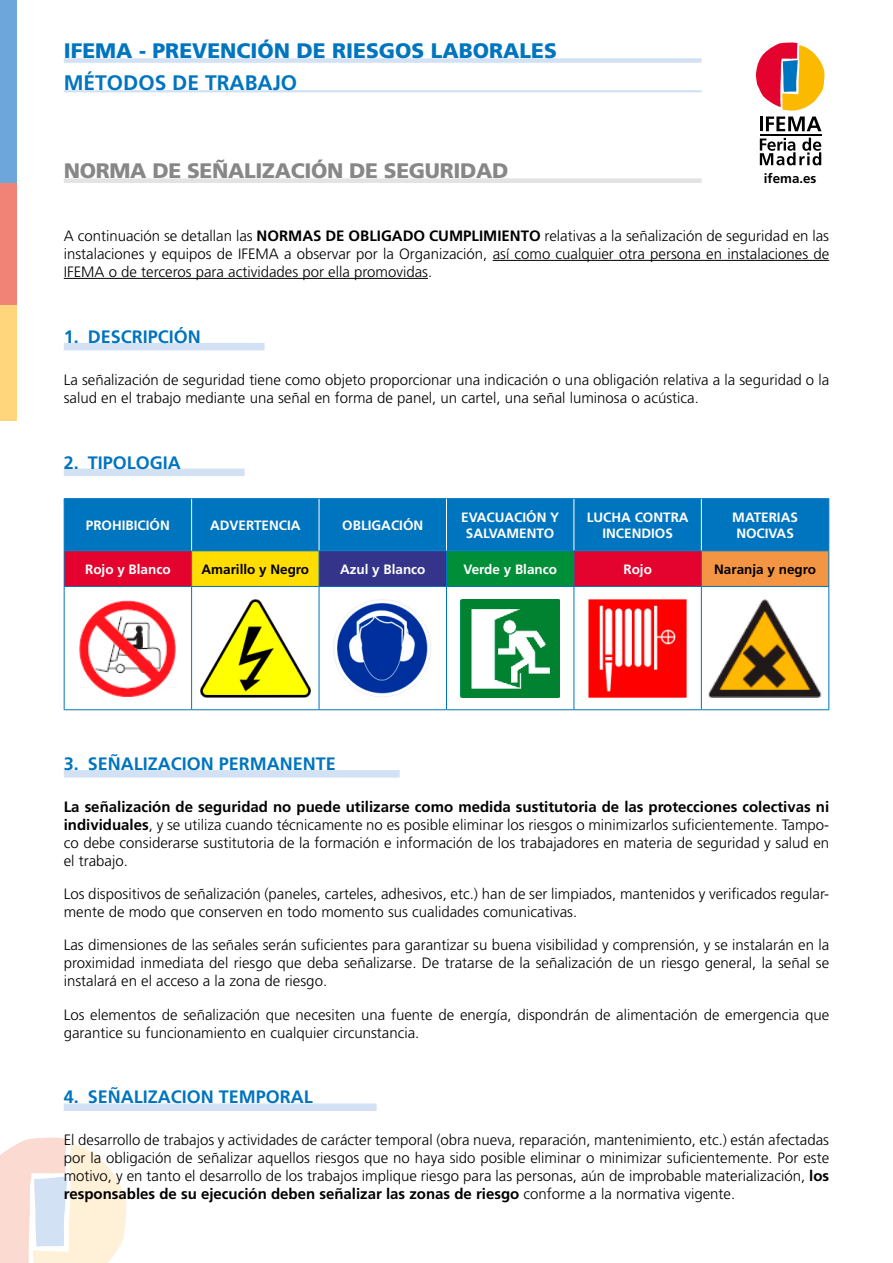
<style>
.page{position:relative;width:893px;height:1263px;background:#fff}
.page>*{position:absolute;margin:0;border:0;box-sizing:border-box;transform-origin:0 0}
.t1{font:900 21px "Frutiger LT Std";color:#0075bf}
.t2{font:900 21px "Frutiger LT Std";letter-spacing:-.015em;color:#878787}
.t3{font:700 21px "Frutiger LT Std";color:#0075bf}
.t4{font:700 18px "Frutiger LT Std";color:#0075bf}
.t5{font:300 15px/18px "Frutiger LT Std";color:#000;text-align:justify}
.t6{font:700 13.5px/16.5px "Frutiger LT Std";color:#fff;text-align:center}
.t7{font:700 13.5px "Frutiger LT Std";color:#000}
.t8{font:700 13.35px "Frutiger LT Std";color:#000}
.s1{font-weight:700}
</style>
<div class="page">
<div style="left:0;top:305px;width:17px;height:116px;background:#ffd67b"></div>
<div style="left:0;top:183px;width:17px;height:122px;background:#f08376"></div>
<div style="left:0;top:0;width:17px;height:183px;background:#6ca6db"></div>
<div style="left:64px;top:178px;width:638px;height:5px;background:#e3e3e3"></div>
<svg style="left:0;top:1137px;width:127px;height:126px"></svg>
<div style="left:64px;top:58px;width:638px;height:5px;background:#d3e1f4"></div>
<hr style="left:64px;top:90px;width:638px;height:2px;background:#d3e1f4">
<hr style="left:760px;top:134px;width:61px;height:1px;background:#000">
<svg style="left:760px;top:138px;width:61px;height:27px"></svg>
<hr style="left:760px;top:117px;width:3px;height:14px;background:#000">
<svg style="left:766px;top:117px;width:55px;height:14px"></svg>
<svg style="left:756px;top:42px;width:69px;height:69px"></svg>
<hr style="left:493px;top:260px;width:336px;height:1px;background:#000">
<hr style="left:64px;top:278px;width:364px;height:1px;background:#000">
<div style="left:64px;top:343px;width:201px;height:7px;background:#d3e1f4"></div>
<div style="left:64px;top:469px;width:181px;height:7px;background:#d3e1f4"></div>
<div style="left:64px;top:770px;width:336px;height:8px;background:#d3e1f4"></div>
<div style="left:64px;top:1103px;width:313px;height:8px;background:#d3e1f4"></div>
<div style="left:65px;top:499px;width:763px;height:51px;background:#0075bf"></div>
<div style="left:64px;top:551px;width:128px;height:35px;background:#e4032e"></div>
<div style="left:192px;top:551px;width:127px;height:35px;background:#fd0"></div>
<div style="left:319px;top:551px;width:127px;height:35px;background:#34348b"></div>
<div style="left:446px;top:551px;width:128px;height:35px;background:#008f39"></div>
<div style="left:574px;top:551px;width:127px;height:35px;background:#e4032e"></div>
<div style="left:701px;top:551px;width:128px;height:35px;background:#f49543"></div>
<hr style="left:64px;top:498px;width:128px;height:1px;background:#0075bf">
<hr style="left:64px;top:499px;width:1px;height:51px;background:#0075bf">
<hr style="left:192px;top:498px;width:127px;height:1px;background:#0075bf">
<hr style="left:319px;top:498px;width:127px;height:1px;background:#0075bf">
<hr style="left:446px;top:498px;width:128px;height:1px;background:#0075bf">
<hr style="left:574px;top:498px;width:127px;height:1px;background:#0075bf">
<hr style="left:701px;top:498px;width:128px;height:1px;background:#0075bf">
<hr style="left:828px;top:499px;width:1px;height:51px;background:#0075bf">
<hr style="left:64px;top:550px;width:128px;height:1px;background:#0075bf">
<hr style="left:64px;top:551px;width:1px;height:35px;background:#0075bf">
<hr style="left:192px;top:550px;width:127px;height:1px;background:#0075bf">
<hr style="left:191px;top:551px;width:1px;height:35px;background:#0075bf">
<hr style="left:319px;top:550px;width:127px;height:1px;background:#0075bf">
<hr style="left:319px;top:551px;width:1px;height:35px;background:#0075bf">
<hr style="left:446px;top:550px;width:128px;height:1px;background:#0075bf">
<hr style="left:446px;top:551px;width:1px;height:35px;background:#0075bf">
<hr style="left:701px;top:550px;width:128px;height:1px;background:#0075bf">
<hr style="left:828px;top:551px;width:1px;height:35px;background:#0075bf">
<hr style="left:64px;top:586px;width:128px;height:1px;background:#0075bf">
<hr style="left:64px;top:587px;width:1px;height:122px;background:#0075bf">
<hr style="left:192px;top:586px;width:127px;height:1px;background:#0075bf">
<hr style="left:191px;top:587px;width:1px;height:122px;background:#0075bf">
<hr style="left:319px;top:586px;width:127px;height:1px;background:#0075bf">
<hr style="left:319px;top:587px;width:1px;height:122px;background:#0075bf">
<hr style="left:446px;top:586px;width:128px;height:1px;background:#0075bf">
<hr style="left:446px;top:587px;width:1px;height:122px;background:#0075bf">
<hr style="left:574px;top:587px;width:1px;height:122px;background:#0075bf">
<hr style="left:701px;top:586px;width:128px;height:1px;background:#0075bf">
<hr style="left:701px;top:587px;width:1px;height:122px;background:#0075bf">
<hr style="left:828px;top:587px;width:1px;height:122px;background:#0075bf">
<hr style="left:64px;top:709px;width:128px;height:1px;background:#0075bf">
<hr style="left:192px;top:709px;width:127px;height:1px;background:#0075bf">
<hr style="left:319px;top:709px;width:127px;height:1px;background:#0075bf">
<hr style="left:446px;top:709px;width:128px;height:1px;background:#0075bf">
<hr style="left:574px;top:709px;width:127px;height:1px;background:#0075bf">
<hr style="left:701px;top:709px;width:128px;height:1px;background:#0075bf">
<hr style="left:191px;top:499px;width:1px;height:51px;background:#fff">
<hr style="left:319px;top:499px;width:1px;height:51px;background:#fff">
<hr style="left:446px;top:499px;width:1px;height:51px;background:#fff">
<hr style="left:574px;top:499px;width:1px;height:51px;background:#fff">
<hr style="left:701px;top:499px;width:1px;height:51px;background:#fff">
<hr style="left:574px;top:550px;width:127px;height:1px;background:#0075bf">
<hr style="left:574px;top:551px;width:1px;height:35px;background:#0075bf">
<hr style="left:701px;top:551px;width:1px;height:35px;background:#0075bf">
<hr style="left:574px;top:586px;width:127px;height:1px;background:#0075bf">
<img style="left:79px;top:600px;width:97px;height:97px">
<img style="left:200px;top:599px;width:110px;height:98px">
<img style="left:334px;top:599px;width:97px;height:98px">
<img style="left:461px;top:599px;width:98px;height:98px">
<img style="left:588px;top:599px;width:99px;height:98px">
<img style="left:708px;top:599px;width:114px;height:98px">
<h1 class="t1" style="left:64px;top:38px;width:495px">IFEMA - PREVENCIÓN DE RIESGOS LABORALES</h1>
<h1 class="t3" style="left:64px;top:71px;width:235px">MÉTODOS DE TRABAJO</h1>
<h1 class="t2" style="left:64px;top:158px;width:446px">NORMA DE SEÑALIZACIÓN DE SEGURIDAD</h1>
<p class="t8" style="left:764px;top:170px;width:54px">ifema.es</p>
<p class="t5" style="left:64px;top:227px;width:767px">A continuación se detallan las <span class="s1">NORMAS DE OBLIGADO CUMPLIMIENTO</span> relativas a la señalización de seguridad en las instalaciones y equipos de IFEMA a observar por la Organización, así como cualquier otra persona en instalaciones de IFEMA o de terceros para actividades por ella promovidas.</p>
<p class="t4" style="left:64px;top:326px;width:139px">1. DESCRIPCIÓN</p>
<p class="t5" style="left:64px;top:371px;width:767px">La señalización de seguridad tiene como objeto proporcionar una indicación o una obligación relativa a la seguridad o la salud en el trabajo mediante una señal en forma de panel, un cartel, una señal luminosa o acústica.</p>
<p class="t4" style="left:64px;top:452px;width:119px">2. TIPOLOGIA</p>
<p class="t6" style="left:86px;top:517px;width:86px">PROHIBICIÓN</p>
<p class="t6" style="left:210px;top:517px;width:92px">ADVERTENCIA</p>
<p class="t6" style="left:342px;top:517px;width:82px">OBLIGACIÓN</p>
<p class="t6" style="left:461px;top:509px;width:100px">EVACUACIÓN Y<br>SALVAMENTO</p>
<p class="t6" style="left:587px;top:509px;width:103px">LUCHA CONTRA<br>INCENDIOS</p>
<p class="t6" style="left:732px;top:509px;width:67px">MATERIAS<br>NOCIVAS</p>
<p class="t6" style="left:85px;top:561px;width:87px">Rojo y Blanco</p>
<p class="t7" style="left:201px;top:561px;width:109px">Amarillo y Negro</p>
<p class="t6" style="left:340px;top:561px;width:87px">Azul y Blanco</p>
<p class="t6" style="left:463px;top:561px;width:95px">Verde y Blanco</p>
<p class="t6" style="left:623px;top:561px;width:30px">Rojo</p>
<p class="t7" style="left:714px;top:561px;width:103px">Naranja y negro</p>
<p class="t4" style="left:64px;top:753px;width:274px">3. SEÑALIZACION PERMANENTE</p>
<p class="t5" style="left:64px;top:798px;width:767px"><span class="s1">La señalización de seguridad no puede utilizarse como medida sustitutoria de las protecciones colectivas ni individuales</span>, y se utiliza cuando técnicamente no es posible eliminar los riesgos o minimizarlos suficientemente. Tampo&shy;co debe considerarse sustitutoria de la formación e información de los trabajadores en materia de seguridad y salud en el trabajo.</p>
<p class="t5" style="left:64px;top:885px;width:767px">Los dispositivos de señalización (paneles, carteles, adhesivos, etc.) han de ser limpiados, mantenidos y verificados regular&shy;mente de modo que conserven en todo momento sus cualidades comunicativas.</p>
<p class="t5" style="left:64px;top:936px;width:767px">Las dimensiones de las señales serán suficientes para garantizar su buena visibilidad y comprensión, y se instalarán en la proximidad inmediata del riesgo que deba señalizarse. De tratarse de la señalización de un riesgo general, la señal se instalará en el acceso a la zona de riesgo.</p>
<p class="t5" style="left:64px;top:1005px;width:767px">Los elementos de señalización que necesiten una fuente de energía, dispondrán de alimentación de emergencia que garantice su funcionamiento en cualquier circunstancia.</p>
<p class="t4" style="left:64px;top:1087px;width:251px">4. SEÑALIZACION TEMPORAL</p>
<p class="t5" style="left:64px;top:1131px;width:767px">El desarrollo de trabajos y actividades de carácter temporal (obra nueva, reparación, mantenimiento, etc.) están afectadas por la obligación de señalizar aquellos riesgos que no haya sido posible eliminar o minimizar suficientemente. Por este motivo, y en tanto el desarrollo de los trabajos implique riesgo para las personas, aún de improbable materialización, <span class="s1">los responsables de su ejecución deben señalizar las zonas de riesgo</span> conforme a la normativa vigente.</p>
</div>
